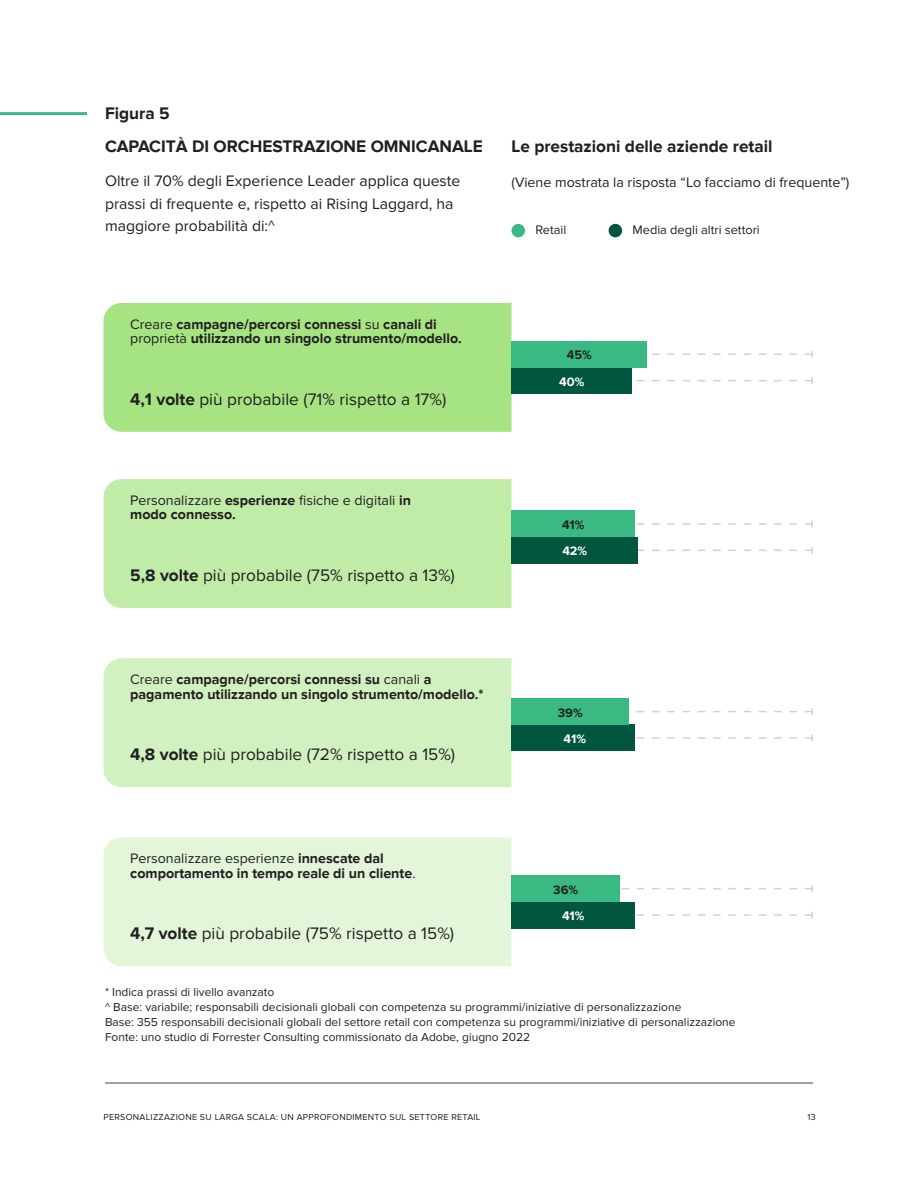
<style>
.page{position:relative;width:918px;height:1188px;background:#fff}
.page>*{position:absolute;margin:0;border:0;box-sizing:border-box;transform-origin:0 0}
.Figure_Label{font:17.25px "Proxima Nova";color:#231f20}
.Figure_Title{font:700 17.25px "Proxima Nova";color:#231f20}
.Figure_Title-2{font:15.75px/22.5px "Proxima Nova";color:#231f20}
.Figure_Label-2{font:700 14.25px/14.7px "Proxima Nova";color:#231f20}
.Figure_Label-3{font:14.25px/14.7px "Proxima Nova";color:#231f20}
.Figure_Title-3{font:14.25px "Proxima Nova";color:#231f20}
.Figure_Legend{font:12.75px "Proxima Nova";color:#231f20}
.Figure_Number{font:700 12.75px "Proxima Nova";color:#231f20}
.Figure_Number-2{font:700 12.75px "Proxima Nova";color:#fff}
.Base_Source{font:12px "Proxima Nova";color:#231f20}
.t1{font:9px "Proxima Nova";letter-spacing:.03em;color:#231f20}
.s1{font-weight:400}
.s2{font-weight:700}
</style>
<div class="page">
<div style="left:103px;top:479px;width:410px;height:129px;background:#c0eca8"></div>
<svg style="left:636px;top:521px;width:177px;height:6px"></svg>
<svg style="left:638px;top:547px;width:175px;height:7px"></svg>
<div style="left:512px;top:537px;width:126px;height:27px;background:#00563f"></div>
<div style="left:512px;top:511px;width:123px;height:26px;background:#3bb982"></div>
<div style="left:103px;top:658px;width:409px;height:129px;background:#d2f1c1"></div>
<svg style="left:636px;top:708px;width:177px;height:7px"></svg>
<svg style="left:636px;top:735px;width:177px;height:6px"></svg>
<div style="left:512px;top:725px;width:123px;height:26px;background:#00563f"></div>
<div style="left:512px;top:698px;width:117px;height:27px;background:#3bb982"></div>
<div style="left:103px;top:837px;width:410px;height:129px;background:#e4f6da"></div>
<svg style="left:621px;top:885px;width:192px;height:7px"></svg>
<svg style="left:636px;top:912px;width:177px;height:6px"></svg>
<div style="left:512px;top:902px;width:123px;height:26px;background:#00563f"></div>
<div style="left:512px;top:875px;width:108px;height:27px;background:#3bb982"></div>
<hr style="left:0;top:112px;width:87px;height:3px;background:#3bb982">
<div style="left:103px;top:303px;width:409px;height:129px;background:#a6e483"></div>
<svg style="left:652px;top:351px;width:161px;height:7px"></svg>
<svg style="left:636px;top:377px;width:177px;height:7px"></svg>
<div style="left:512px;top:367px;width:120px;height:27px;background:#00563f"></div>
<div style="left:512px;top:341px;width:135px;height:26px;background:#3bb982"></div>
<div style="left:512px;top:224px;width:13px;height:13px;background:#3bb982;border-radius:50%"></div>
<div style="left:609px;top:224px;width:13px;height:13px;background:#00563f;border-radius:50%"></div>
<hr style="left:105px;top:1082px;width:708px;height:2px;background:#828282">
<p class="Figure_Title" style="left:105px;top:103px;width:66px">Figura 5</p>
<p class="Figure_Title" style="left:105px;top:136px;width:379px">CAPACITÀ DI ORCHESTRAZIONE OMNICANALE</p>
<p class="Figure_Title-2" style="left:105px;top:170px;width:357px">Oltre il 70% degli Experience Leader applica queste prassi di frequente e, rispetto ai Rising Laggard, ha maggiore probabilità di:^</p>
<p class="Figure_Title" style="left:512px;top:136px;width:263px">Le prestazioni delle aziende retail</p>
<p class="Figure_Title-3" style="left:512px;top:174px;width:340px">(Viene mostrata la risposta “Lo facciamo di frequente”)</p>
<p class="Figure_Legend" style="left:536px;top:222px;width:32px">Retail</p>
<p class="Figure_Legend" style="left:633px;top:222px;width:129px">Media degli altri settori</p>
<p class="Figure_Label-2" style="left:130px;top:317px;width:333px"><span class="s1">Creare</span> campagne/percorsi connessi <span class="s1">su</span> canali di <span class="s1">proprietà</span> utilizzando un singolo strumento/modello.</p>
<p class="Figure_Label" style="left:130px;top:389px;width:318px"><span class="s2">4,1 volte</span> più probabile (71% rispetto a 17%)</p>
<p class="Figure_Number" style="left:567px;top:348px;width:27px">45%</p>
<p class="Figure_Number-2" style="left:559px;top:374px;width:27px">40%</p>
<p class="Figure_Label-3" style="left:130px;top:493px;width:282px">Personalizzare <span class="s2">esperienze</span> fisiche e digitali <span class="s2">in modo connesso.</span></p>
<p class="Figure_Label" style="left:130px;top:565px;width:326px"><span class="s2">5,8 volte</span> più probabile (75% rispetto a 13%)</p>
<p class="Figure_Number" style="left:562px;top:517px;width:24px">41%</p>
<p class="Figure_Number-2" style="left:562px;top:544px;width:26px">42%</p>
<p class="Figure_Label-2" style="left:130px;top:672px;width:355px"><span class="s1">Creare</span> campagne/percorsi connessi su <span class="s1">canali</span> a pagamento utilizzando un singolo strumento/modello.*</p>
<p class="Figure_Label" style="left:130px;top:744px;width:326px"><span class="s2">4,8 volte</span> più probabile (72% rispetto a 15%)</p>
<p class="Figure_Number" style="left:558px;top:705px;width:26px">39%</p>
<p class="Figure_Number-2" style="left:564px;top:731px;width:24px">41%</p>
<p class="Figure_Label-2" style="left:130px;top:851px;width:287px"><span class="s1">Personalizzare esperienze</span> innescate dal comportamento in tempo reale di un cliente<span class="s1">.</span></p>
<p class="Figure_Label" style="left:130px;top:924px;width:325px"><span class="s2">4,7 volte</span> più probabile (75% rispetto a 15%)</p>
<p class="Figure_Number" style="left:553px;top:882px;width:26px">36%</p>
<p class="Figure_Number-2" style="left:562px;top:909px;width:24px">41%</p>
<p class="Base_Source" style="left:105px;top:985px;width:171px">* Indica prassi di livello avanzato</p>
<p class="Base_Source" style="left:105px;top:1000px;width:578px">^ Base: variabile; responsabili decisionali globali con competenza su programmi/iniziative di personalizzazione</p>
<p class="Base_Source" style="left:105px;top:1015px;width:632px">Base: 355 responsabili decisionali globali del settore retail con competenza su programmi/iniziative di personalizzazione</p>
<p class="Base_Source" style="left:105px;top:1030px;width:427px">Fonte: uno studio di Forrester Consulting commissionato da Adobe, giugno 2022</p>
<p class="t1" style="left:104px;top:1112px;width:379px">PERSONALIZZAZIONE SU LARGA SCALA: UN APPROFONDIMENTO SUL SETTORE RETAIL</p>
<p class="t1" style="left:808px;top:1112px;width:10px">13</p>
</div>
